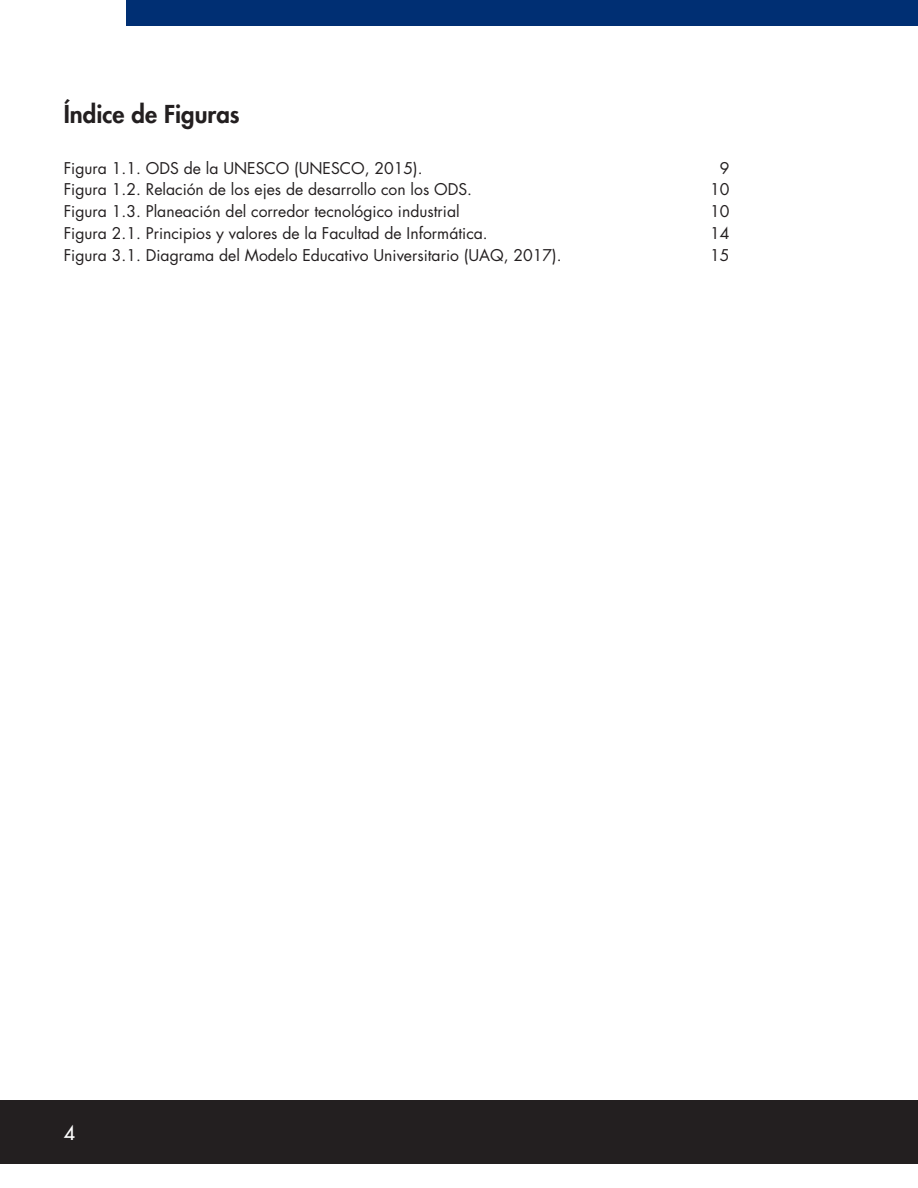
<style>
.page{position:relative;width:918px;height:1188px;background:#fff}
.page>*{position:absolute;margin:0;border:0;box-sizing:border-box;transform-origin:0 0}
._1{font:800 24px "Futura Std";color:#231f20}
.t1{font:500 19.5px "Futura Std";color:#fff}
.t2{font:15.75px "Futura Std";color:#231f20}
</style>
<div class="page">
<div style="left:0;top:1100px;width:918px;height:64px;background:#231f20"></div>
<div style="left:127px;top:0;width:791px;height:26px;background:#002f73"></div>
<p class="_1" style="left:64px;top:99px;width:177px">Índice de Figuras</p>
<p class="t2" style="left:64px;top:158px;width:360px">Figura 1.1. ODS de la UNESCO (UNESCO, 2015).</p>
<p class="t2" style="left:720px;top:158px;width:11px">9</p>
<p class="t2" style="left:64px;top:180px;width:410px">Figura 1.2. Relación de los ejes de desarrollo con los ODS.</p>
<p class="t2" style="left:710px;top:180px;width:21px">10</p>
<p class="t2" style="left:64px;top:201px;width:397px">Figura 1.3. Planeación del corredor tecnológico industrial</p>
<p class="t2" style="left:710px;top:201px;width:21px">10</p>
<p class="t2" style="left:64px;top:223px;width:426px">Figura 2.1. Principios y valores de la Facultad de Informática.</p>
<p class="t2" style="left:710px;top:223px;width:21px">14</p>
<p class="t2" style="left:64px;top:245px;width:499px">Figura 3.1. Diagrama del Modelo Educativo Universitario (UAQ, 2017).</p>
<p class="t2" style="left:710px;top:245px;width:21px">15</p>
<p class="t1" style="left:64px;top:1120px;width:13px">4</p>
</div>
